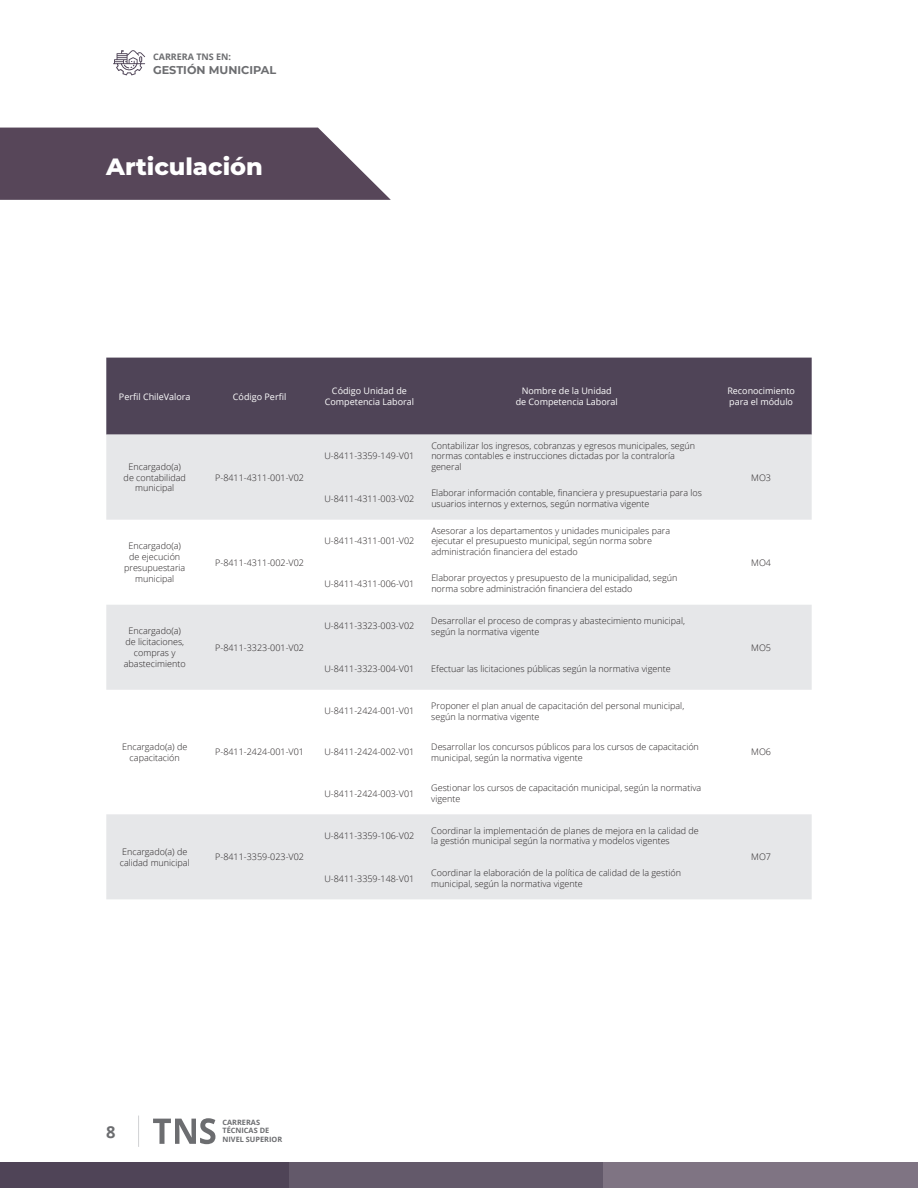
<style>
.page{position:relative;width:918px;height:1188px;background:#fff}
.page>*{position:absolute;margin:0;border:0;box-sizing:border-box;transform-origin:0 0}
.t1{font:800 24px "Montserrat";color:#fff}
.t2{font:700 16.5px "Open Sans";color:#6c6d70}
.t3{font:700 11.25px "Montserrat";color:#6c6d70}
.t4{font:300 9px/10.8px "Open Sans";color:#231f20}
.t5{font:9px/10.8px "Open Sans";color:#fff;text-align:center}
.t6{font:700 9px "Open Sans";color:#6c6d70}
.t7{font:700 7.35px/8.9px "Open Sans";color:#6c6d70}
</style>
<div class="page">
<svg style="left:113px;top:50px;width:32px;height:25px"></svg>
<svg style="left:153px;top:1118px;width:62px;height:26px"></svg>
<hr style="left:138px;top:1116px;width:1px;height:31px;background:#d1d2d4">
<div style="left:0;top:1162px;width:289px;height:26px;background:#4f4457"></div>
<div style="left:289px;top:1162px;width:315px;height:26px;background:#63596a"></div>
<div style="left:604px;top:1162px;width:314px;height:26px;background:#7f7483"></div>
<div style="left:106px;top:358px;width:706px;height:77px;background:#4f4457"></div>
<svg style="left:106px;top:435px;width:706px;height:464px;fill:#e6e7e9"></svg>
<svg style="left:0;top:128px;width:391px;height:72px;background:#675768"></svg>
<p class="t6" style="left:153px;top:51px;width:80px">CARRERA TNS EN:</p>
<p class="t3" style="left:153px;top:62px;width:125px">GESTIÓN MUNICIPAL</p>
<p class="t1" style="left:106px;top:149px;width:158px">Articulación</p>
<p class="t5" style="left:119px;top:391px;width:73px">Perfil ChileValora</p>
<p class="t5" style="left:233px;top:391px;width:55px">Código Perfil</p>
<p class="t5" style="left:325px;top:385px;width:91px">Código Unidad de<br>Competencia Laboral</p>
<p class="t5" style="left:516px;top:385px;width:104px">Nombre de la Unidad de Competencia Laboral</p>
<p class="t5" style="left:727px;top:385px;width:69px;text-align:left">Reconocimiento para el módulo</p>
<p class="t4" style="left:124px;top:461px;width:64px;text-align:center">Encargado(a) de contabilidad municipal</p>
<p class="t4" style="left:215px;top:472px;width:90px">P-8411-4311-001-V02</p>
<p class="t4" style="left:124px;top:541px;width:63px;text-align:center">Encargado(a) de ejecución presupuestaria municipal</p>
<p class="t4" style="left:124px;top:626px;width:63px;text-align:center">Encargado(a) de licitaciones, compras y abastecimiento</p>
<p class="t4" style="left:215px;top:557px;width:90px">P-8411-4311-002-V02</p>
<p class="t4" style="left:215px;top:642px;width:90px">P-8411-3323-001-V02</p>
<p class="t4" style="left:122px;top:741px;width:67px;text-align:center">Encargado(a) de capacitación</p>
<p class="t4" style="left:215px;top:747px;width:90px">P-8411-2424-001-V01</p>
<p class="t4" style="left:120px;top:846px;width:72px">Encargado(a) de calidad municipal</p>
<p class="t4" style="left:215px;top:851px;width:90px">P-8411-3359-023-V02</p>
<p class="t4" style="left:325px;top:450px;width:91px">U-8411-3359-149-V01</p>
<p class="t4" style="left:431px;top:440px;width:265px">Contabilizar los ingresos, cobranzas y egresos municipales, según normas contables e instrucciones dictadas por la contraloría general</p>
<p class="t4" style="left:325px;top:493px;width:91px">U-8411-4311-003-V02</p>
<p class="t4" style="left:431px;top:488px;width:272px">Elaborar información contable, financiera y presupuestaria para los usuarios internos y externos, según normativa vigente</p>
<p class="t4" style="left:325px;top:535px;width:91px">U-8411-4311-001-V02</p>
<p class="t4" style="left:431px;top:525px;width:240px">Asesorar a los departamentos y unidades municipales para ejecutar el presupuesto municipal, según norma sobre administración financiera del estado</p>
<p class="t4" style="left:325px;top:578px;width:91px">U-8411-4311-006-V01</p>
<p class="t4" style="left:431px;top:573px;width:248px">Elaborar proyectos y presupuesto de la municipalidad, según norma sobre administración financiera del estado</p>
<p class="t4" style="left:325px;top:621px;width:91px">U-8411-3323-003-V02</p>
<p class="t4" style="left:431px;top:615px;width:255px">Desarrollar el proceso de compras y abastecimiento municipal, según la normativa vigente</p>
<p class="t4" style="left:325px;top:663px;width:91px">U-8411-3323-004-V01</p>
<p class="t4" style="left:431px;top:663px;width:241px">Efectuar las licitaciones públicas según la normativa vigente</p>
<p class="t4" style="left:751px;top:472px;width:21px">MO3</p>
<p class="t4" style="left:751px;top:557px;width:21px">MO4</p>
<p class="t4" style="left:751px;top:642px;width:21px">MO5</p>
<p class="t4" style="left:324px;top:706px;width:91px">U-8411-2424-001-V01</p>
<p class="t4" style="left:431px;top:700px;width:254px">Proponer el plan anual de capacitación del personal municipal, según la normativa vigente</p>
<p class="t4" style="left:324px;top:747px;width:91px">U-8411-2424-002-V01</p>
<p class="t4" style="left:751px;top:747px;width:21px">MO6</p>
<p class="t4" style="left:431px;top:741px;width:269px">Desarrollar los concursos públicos para los cursos de capacitación municipal, según la normativa vigente</p>
<p class="t4" style="left:324px;top:788px;width:91px">U-8411-2424-003-V01</p>
<p class="t4" style="left:431px;top:782px;width:271px">Gestionar los cursos de capacitación municipal, según la normativa vigente</p>
<p class="t4" style="left:324px;top:830px;width:91px">U-8411-3359-106-V02</p>
<p class="t4" style="left:431px;top:825px;width:269px">Coordinar la implementación de planes de mejora en la calidad de la gestión municipal según la normativa y modelos vigentes</p>
<p class="t4" style="left:324px;top:873px;width:91px">U-8411-3359-148-V01</p>
<p class="t4" style="left:431px;top:867px;width:251px">Coordinar la elaboración de la política de calidad de la gestión municipal, según la normativa vigente</p>
<p class="t4" style="left:751px;top:851px;width:21px">MO7</p>
<h2 class="t2" style="left:106px;top:1120px;width:11px">8</h2>
<p class="t7" style="left:223px;top:1117px;width:61px">CARRERAS<br>TÉCNICAS DE<br>NIVEL SUPERIOR</p>
</div>
